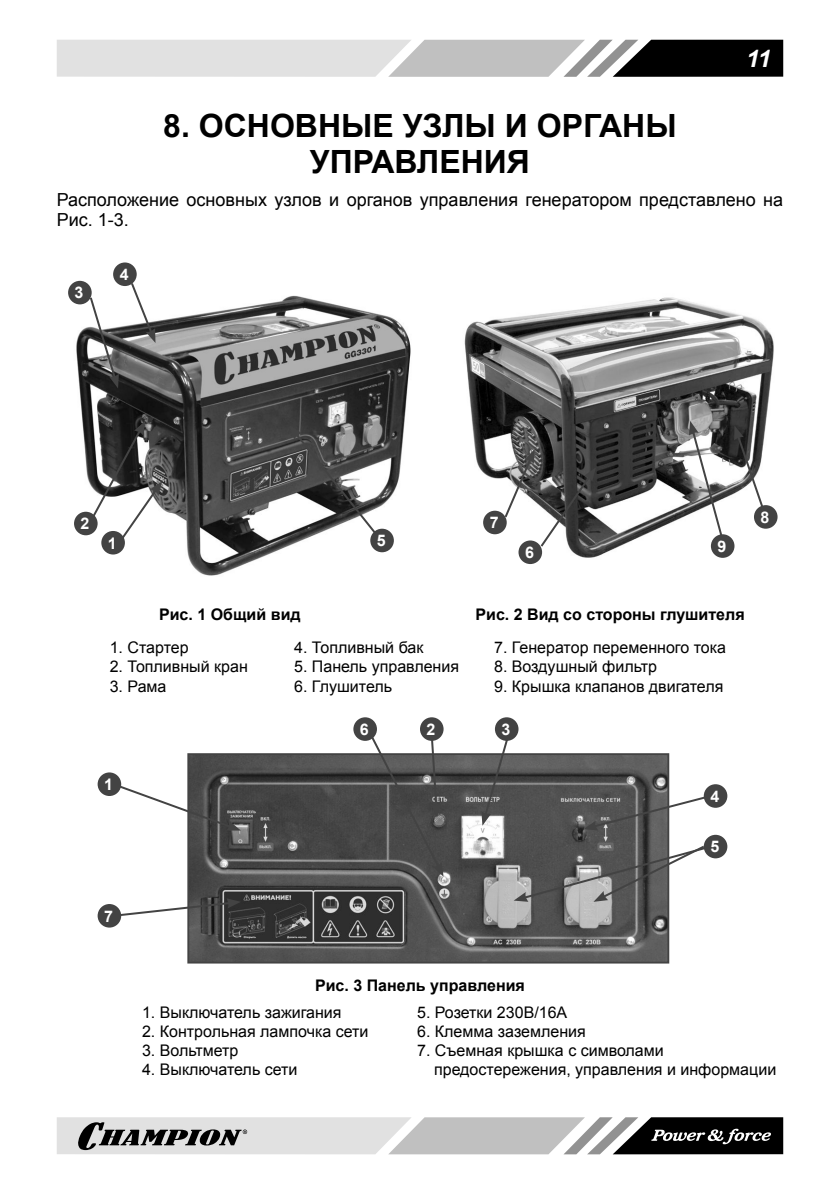
<style>
.page{position:relative;width:840px;height:1191px;background:#fff}
.page>*{position:absolute;margin:0;border:0;box-sizing:border-box;transform-origin:0 0}
.t1{font:700 32px/36px "Arial";color:#000;text-align:center}
.t2{font:italic 700 24px "Arial";color:#fff}
.t3{font:18px/20px "Arial";color:#000}
.t4{font:16px/19.2px "Arial";color:#000}
.t5{font:700 16px "Arial";color:#000}
.t6{font:700 16px "Arial";color:#fff}
</style>
<div class="page">
<svg style="left:57px;top:40px;width:725px;height:37px;background:#ababab"></svg>
<svg style="left:57px;top:1117px;width:725px;height:37px;background:#a2a2a2"></svg>
<img style="left:68px;top:281px;width:343px;height:295px">
<img style="left:464px;top:297px;width:314px;height:267px">
<div style="left:101px;top:531px;width:24px;height:23px;background:#434343;border-radius:50%"></div>
<div style="left:74px;top:512px;width:24px;height:23px;background:#434343;border-radius:50%"></div>
<div style="left:68px;top:281px;width:24px;height:23px;background:#434343;border-radius:50%"></div>
<div style="left:113px;top:262px;width:24px;height:24px;background:#434343;border-radius:50%"></div>
<div style="left:370px;top:529px;width:23px;height:23px;background:#434343;border-radius:50%"></div>
<div style="left:518px;top:540px;width:23px;height:24px;background:#434343;border-radius:50%"></div>
<div style="left:483px;top:511px;width:23px;height:23px;background:#434343;border-radius:50%"></div>
<div style="left:753px;top:505px;width:24px;height:24px;background:#434343;border-radius:50%"></div>
<div style="left:710px;top:534px;width:24px;height:24px;background:#434343;border-radius:50%"></div>
<div style="left:98px;top:772px;width:23px;height:24px;background:#434343;border-radius:50%"></div>
<div style="left:420px;top:717px;width:23px;height:24px;background:#434343;border-radius:50%"></div>
<div style="left:494px;top:717px;width:24px;height:24px;background:#434343;border-radius:50%"></div>
<div style="left:703px;top:784px;width:24px;height:23px;background:#434343;border-radius:50%"></div>
<div style="left:703px;top:834px;width:24px;height:24px;background:#434343;border-radius:50%"></div>
<div style="left:353px;top:717px;width:24px;height:24px;background:#434343;border-radius:50%"></div>
<div style="left:98px;top:904px;width:23px;height:23px;background:#434343;border-radius:50%"></div>
<img style="left:190px;top:756px;width:476px;height:204px">
<div style="left:187px;top:753px;width:482px;height:210px;border:2px solid #434343"></div>
<svg style="left:513px;top:844px;width:199px;height:57px"></svg>
<svg style="left:583px;top:793px;width:129px;height:37px"></svg>
<svg style="left:481px;top:733px;width:29px;height:92px"></svg>
<svg style="left:368px;top:732px;width:75px;height:144px;background:#656565"></svg>
<svg style="left:111px;top:781px;width:130px;height:49px"></svg>
<svg style="left:111px;top:898px;width:130px;height:20px"></svg>
<svg style="left:89px;top:421px;width:73px;height:122px"></svg>
<svg style="left:88px;top:295px;width:31px;height:93px"></svg>
<svg style="left:129px;top:281px;width:26px;height:62px"></svg>
<svg style="left:289px;top:425px;width:90px;height:113px"></svg>
<svg style="left:502px;top:449px;width:93px;height:100px"></svg>
<svg style="left:733px;top:425px;width:31px;height:84px"></svg>
<svg style="left:688px;top:421px;width:36px;height:122px"></svg>
<h2 class="t2" style="left:745px;top:44px;width:26px">11</h2>
<h1 class="t1" style="left:163px;top:108px;width:514px">8. ОСНОВНЫЕ УЗЛЫ И ОРГАНЫ<br>УПРАВЛЕНИЯ</h1>
<p class="t3" style="left:57px;top:190px;width:727px">Расположение основных узлов и органов управления генератором представлено на<br>Рис. 1-3.</p>
<p class="t6" style="left:75px;top:284px;width:10px">3</p>
<p class="t6" style="left:120px;top:265px;width:10px">4</p>
<p class="t6" style="left:81px;top:514px;width:10px">2</p>
<p class="t6" style="left:108px;top:534px;width:10px">1</p>
<p class="t6" style="left:376px;top:531px;width:10px">5</p>
<p class="t6" style="left:489px;top:513px;width:10px">7</p>
<p class="t6" style="left:760px;top:508px;width:10px">8</p>
<p class="t6" style="left:717px;top:537px;width:10px">9</p>
<p class="t6" style="left:524px;top:543px;width:10px">6</p>
<p class="t5" style="left:159px;top:604px;width:143px">Рис. 1 Общий вид</p>
<p class="t5" style="left:475px;top:604px;width:270px">Рис. 2 Вид со стороны глушителя</p>
<p class="t4" style="left:110px;top:638px;width:80px">1. Стартер</p>
<p class="t4" style="left:110px;top:657px;width:140px">2. Топливный кран</p>
<p class="t4" style="left:110px;top:676px;width:58px">3. Рама</p>
<p class="t4" style="left:294px;top:638px;width:131px">4. Топливный бак</p>
<p class="t4" style="left:294px;top:657px;width:166px">5. Панель управления</p>
<p class="t4" style="left:294px;top:676px;width:99px">6. Глушитель</p>
<p class="t4" style="left:494px;top:638px;width:233px">7. Генератор переменного тока</p>
<p class="t4" style="left:494px;top:657px;width:164px">8. Воздушный фильтр</p>
<p class="t4" style="left:494px;top:676px;width:231px">9. Крышка клапанов двигателя</p>
<p class="t6" style="left:104px;top:775px;width:10px">1</p>
<p class="t6" style="left:360px;top:720px;width:10px">6</p>
<p class="t6" style="left:426px;top:720px;width:10px">2</p>
<p class="t6" style="left:501px;top:720px;width:10px">3</p>
<p class="t6" style="left:710px;top:787px;width:10px">4</p>
<p class="t6" style="left:710px;top:837px;width:10px">5</p>
<p class="t6" style="left:104px;top:906px;width:10px">7</p>
<p class="t5" style="left:315px;top:974px;width:211px">Рис. 3 Панель управления</p>
<p class="t4" style="left:142px;top:1002px;width:201px">1. Выключатель зажигания</p>
<p class="t4" style="left:142px;top:1022px;width:228px">2. Контрольная лампочка сети</p>
<p class="t4" style="left:142px;top:1041px;width:98px">3. Вольтметр</p>
<p class="t4" style="left:142px;top:1060px;width:157px">4. Выключатель сети</p>
<p class="t4" style="left:417px;top:1002px;width:152px">5. Розетки 230В/16А</p>
<p class="t4" style="left:417px;top:1022px;width:170px">6. Клемма заземления</p>
<p class="t4" style="left:434px;top:1041px;width:343px;text-indent:-17px">7. Съемная крышка с символами предостережения, управления и информации</p>
</div>
